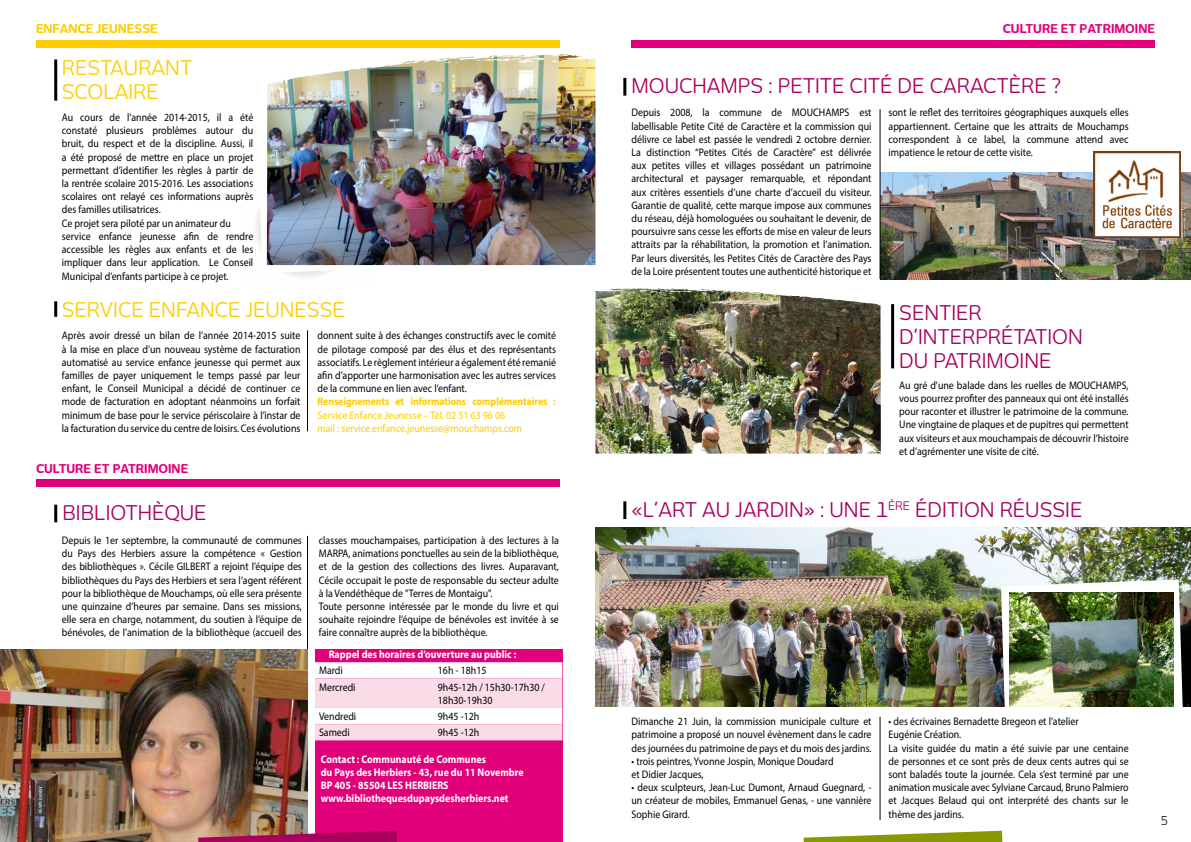
<style>
.page{position:relative;width:1191px;height:842px;background:#fff}
.page>*{position:absolute;margin:0;border:0;box-sizing:border-box;transform-origin:0 0}
.t1{font:20px/24px "New June";color:#a8005c}
.t2{font:20px/24px "New June";color:#fecc00}
.t3{font:700 12px "New June";color:#e2007a}
.t4{font:700 12px "New June";color:#fecc00}
.t5{font:12px "New June";color:#000}
.t6{font:11px/13.2px "Myriad Pro";color:#000;text-align:justify;scale:.9 1}
.t7{font:700 11px/13.2px "Myriad Pro";color:#fff;scale:.9 1}
.t8{font:11px/13.2px "Myriad Pro";color:#fecc00;scale:.9 1}
.t9{font:700 11px "Myriad Pro";color:#fecc00;scale:.88 1}
</style>
<div class="page">
<svg style="left:259px;top:208px;width:181px;height:65px"></svg>
<img style="left:267px;top:54px;width:328px;height:211px">
<img style="left:459px;top:54px;width:102px;height:6px">
<hr style="left:307px;top:536px;width:1px;height:306px;background:#000">
<div style="left:315px;top:650px;width:247px;height:192px;background:#e2007a"></div>
<svg style="left:315px;top:662px;width:247px;height:78px;background:#fbe8f1"></svg>
<div style="left:631px;top:40px;width:524px;height:7px;background:#e2007a"></div>
<div style="left:36px;top:479px;width:523px;height:8px;background:#e2007a"></div>
<svg style="left:803px;top:831px;width:199px;height:11px"></svg>
<div style="left:36px;top:40px;width:523px;height:7px;background:#fecc00"></div>
<hr style="left:623px;top:78px;width:3px;height:18px;background:#000">
<hr style="left:891px;top:304px;width:3px;height:64px;background:#000">
<hr style="left:623px;top:501px;width:3px;height:18px;background:#000">
<hr style="left:54px;top:301px;width:3px;height:16px;background:#000">
<hr style="left:54px;top:59px;width:3px;height:42px;background:#000">
<hr style="left:54px;top:505px;width:3px;height:17px;background:#000">
<img style="left:880px;top:173px;width:311px;height:106px">
<hr style="left:307px;top:330px;width:1px;height:101px;background:#000">
<hr style="left:879px;top:717px;width:1px;height:103px;background:#000">
<hr style="left:879px;top:109px;width:1px;height:170px;background:#000">
<img style="left:0;top:650px;width:307px;height:192px">
<svg style="left:198px;top:831px;width:199px;height:11px;background:#ad2361"></svg>
<img style="left:595px;top:527px;width:596px;height:180px">
<img style="left:1001px;top:579px;width:181px;height:128px">
<img style="left:1009px;top:592px;width:164px;height:115px">
<img style="left:1093px;top:152px;width:87px;height:86px">
<img style="left:595px;top:288px;width:286px;height:166px">
<p class="t4" style="left:36px;top:22px;width:123px">ENFANCE JEUNESSE</p>
<h1 class="t2" style="left:62px;top:55px;width:27px">RESTAURANT<br>SCO</h1>
<h1 class="t2" style="left:103px;top:79px;width:24px">LAIRE</h1>
<p class="t6" style="left:62px;top:111px;width:214px;text-align:left">Au cours de l’année 2014-2015, il a été constaté plusieurs problèmes autour du bruit, du respect et de la discipline. Aussi, il a été proposé de mettre en place un projet permettant d’identifier les règles à partir de la rentrée scolaire 2015-2016. Les associations scolaires ont relayé ces informations auprès des familles utilisatrices.<br>Ce projet sera piloté par un animateur du service enfance jeunesse afin de rendre accessible les règles aux enfants et de les impliquer dans leur application. Le Conseil Municipal d’enfants participe à ce projet.</p>
<h1 class="t2" style="left:62px;top:297px;width:62px">SERVICE</h1>
<h1 class="t2" style="left:149px;top:297px;width:27px">ENFANCE</h1>
<h1 class="t2" style="left:246px;top:297px;width:14px">JEUNESSE</h1>
<p class="t6" style="left:62px;top:329px;width:267px">Après avoir dressé un bilan de l’année 2014-2015 suite à la mise en place d’un nouveau système de facturation automatisé au service enfance jeunesse qui permet aux familles de payer uniquement le temps passé par leur enfant, le Conseil Municipal a décidé de continuer ce mode de facturation en adoptant néanmoins un forfait minimum de base pour le service périscolaire à l’instar de la facturation du service du centre de loisirs. Ces évolutions</p>
<p class="t6" style="left:317px;top:329px;width:267px">donnent suite à des échanges constructifs avec le comité de pilotage composé par des élus et des représentants associatifs. Le règlement intérieur a également été remanié afin d’apporter une harmonisation avec les autres services de la commune en lien avec l’enfant.</p>
<p class="t9" style="left:317px;top:394px;width:273px">Renseignements et informations complémentaires :</p>
<p class="t8" style="left:317px;top:408px;width:229px">Service Enfance Jeunesse – Tél. 02 51 63 96 06 mail : service.enfance.jeunesse@mouchamps.com</p>
<p class="t3" style="left:36px;top:461px;width:154px">CULTURE ET PATRIMOINE</p>
<h1 class="t1" style="left:62px;top:500px;width:56px">BIBLIOTH</h1>
<h1 class="t1" style="left:152px;top:500px;width:41px">ÈQUE</h1>
<p class="t6" style="left:62px;top:534px;width:268px">Depuis le 1er septembre, la communauté de communes du Pays des Herbiers assure la compétence « Gestion des bibliothèques ». Cécile GILBERT a rejoint l’équipe des bibliothèques du Pays des Herbiers et sera l’agent référent pour la bibliothèque de Mouchamps, où elle sera présente une quinzaine d’heures par semaine. Dans ses missions, elle sera en charge, notamment, du soutien à l’équipe de bénévoles, de l’animation de la bibliothèque (accueil des</p>
<p class="t6" style="left:319px;top:534px;width:268px;text-align:left">classes mouchampaises, participation à des lectures à la MARPA, animations ponctuelles au sein de la bibliothèque, et de la gestion des collections des livres. Auparavant, Cécile occupait le poste de responsable du secteur adulte à la Vendéthèque de "Terres de Montaigu".<br>Toute personne intéressée par le monde du livre et qui souhaite rejoindre l’équipe de bénévoles est invitée à se faire connaître auprès de la bibliothèque.</p>
<p class="t7" style="left:329px;top:647px;width:210px">Rappel des horaires d’ouverture au public :</p>
<p class="t6" style="left:319px;top:664px;width:28px">Mardi</p>
<p class="t6" style="left:438px;top:664px;width:56px">16h - 18h15</p>
<p class="t6" style="left:319px;top:680px;width:42px">Mercredi</p>
<p class="t6" style="left:438px;top:680px;width:121px">9h45-12h / 15h30-17h30 /<br>18h30-19h30</p>
<p class="t6" style="left:319px;top:710px;width:43px">Vendredi</p>
<p class="t6" style="left:438px;top:710px;width:48px">9h45 -12h</p>
<p class="t6" style="left:319px;top:726px;width:36px">Samedi</p>
<p class="t6" style="left:438px;top:726px;width:48px">9h45 -12h</p>
<p class="t7" style="left:321px;top:752px;width:227px">Contact : Communauté de Communes<br>du Pays des Herbiers - 43, rue du 11 Novembre BP 405 - 85504 LES HERBIERS www.bibliothequesdupaysdesherbiers.net</p>
<p class="t3" style="left:1002px;top:22px;width:154px">CULTURE ET PATRIMOINE</p>
<h1 class="t1" style="left:631px;top:74px;width:158px">MOUCHAMPS : PETITE</h1>
<h1 class="t1" style="left:849px;top:74px;width:108px">CITÉ DE CARACT</h1>
<h1 class="t1" style="left:1008px;top:74px;width:54px">ÈRE ?</h1>
<p class="t6" style="left:631px;top:106px;width:268px">Depuis 2008, la commune de MOUCHAMPS est labellisable Petite Cité de Caractère et la commission qui délivre ce label est passée le vendredi 2 octobre dernier.<br>La distinction “Petites Cités de Caractère” est délivrée aux petites villes et villages possédant un patrimoine architectural et paysager remarquable, et répondant aux critères essentiels d’une charte d’accueil du visiteur.<br>Garantie de qualité, cette marque impose aux communes du réseau, déjà homologuées ou souhaitant le devenir, de poursuivre sans cesse les efforts de mise en valeur de leurs attraits par la réhabilitation, la promotion et l’animation.<br>Par leurs diversités, les Petites Cités de Caractère des Pays de la Loire présentent toutes une authenticité historique et</p>
<p class="t6" style="left:888px;top:106px;width:268px">sont le reflet des territoires géographiques auxquels elles appartiennent. Certaine que les attraits de Mouchamps correspondent à ce label, la commune attend avec impatience le retour de cette visite.</p>
<h1 class="t1" style="left:899px;top:300px;width:38px">SENTIER<br>D’INTER</h1>
<h1 class="t1" style="left:975px;top:324px;width:51px">PRÉTATION</h1>
<h1 class="t1" style="left:899px;top:348px;width:47px">DU PATRIMOINE</h1>
<p class="t6" style="left:899px;top:378px;width:256px">Au gré d’une balade dans les ruelles de MOUCHAMPS, vous pourrez profiter des panneaux qui ont été installés pour raconter et illustrer le patrimoine de la commune.<br>Une vingtaine de plaques et de pupitres qui permettent aux visiteurs et aux mouchampais de découvrir l’histoire et d’agrémenter une visite de cité.</p>
<h1 class="t1" style="left:631px;top:497px;width:125px">«L’ART AU JARDIN</h1>
<h1 class="t1" style="left:803px;top:497px;width:40px">» : UNE</h1>
<h1 class="t1" style="left:876px;top:497px;width:63px">1<sup>ÈRE</sup> ÉDITION</h1>
<h1 class="t1" style="left:999px;top:497px;width:38px">RÉUSSIE</h1>
<p class="t6" style="left:631px;top:715px;width:268px">Dimanche 21 Juin, la commission municipale culture et patrimoine a proposé un nouvel évènement dans le cadre des journées du patrimoine de pays et du mois des jardins.</p>
<p class="t6" style="left:631px;top:754px;width:226px">• trois peintres, Yvonne Jospin, Monique Doudard et Didier Jacques,</p>
<p class="t6" style="left:631px;top:781px;width:268px">• deux sculpteurs, Jean-Luc Dumont, Arnaud Guegnard, - un créateur de mobiles, Emmanuel Genas, - une vannière Sophie Girard.</p>
<p class="t6" style="left:888px;top:715px;width:268px;text-align:left">• des écrivaines Bernadette Bregeon et l’atelier<br>Eugénie Création.<br>La visite guidée du matin a été suivie par une centaine de personnes et ce sont près de deux cents autres qui se sont baladés toute la journée. Cela s’est terminé par une animation musicale avec Sylviane Carcaud, Bruno Palmiero et Jacques Belaud qui ont interprété des chants sur le thème des jardins.</p>
<p class="t5" style="left:1160px;top:813px;width:8px">5</p>
</div>
